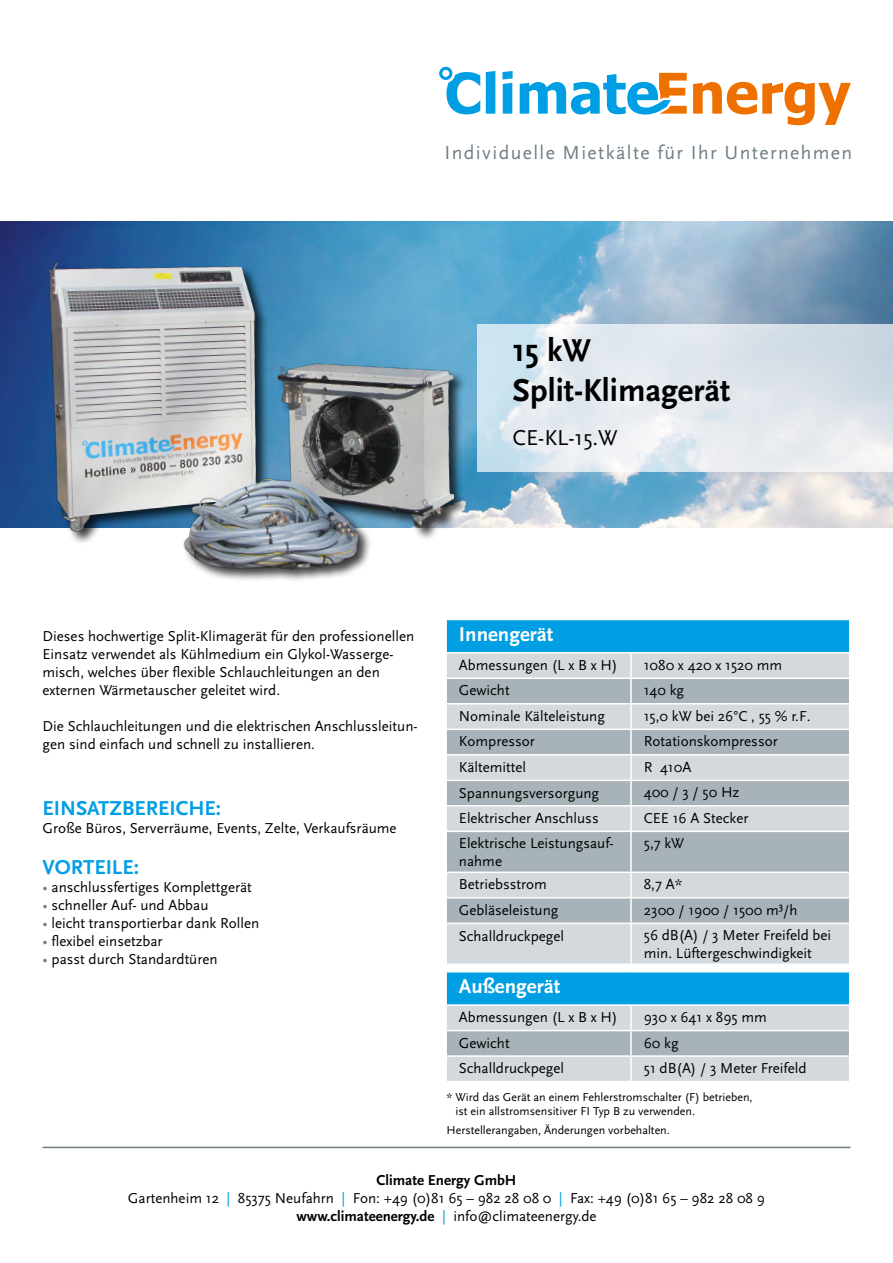
<style>
.page{position:relative;width:893px;height:1263px;background:#fff}
.page>*{position:absolute;margin:0;border:0;box-sizing:border-box;transform-origin:0 0}
.t1{font:700 33px/39.6px "Scala Sans";color:#000}
.t2{font:22.5px "Scala Sans";color:#000}
.t3{font:700 21px "Scala Sans";color:#009ee3}
.t4{font:700 21px "Scala Sans";color:#fff}
.t5{font:19.8px "Scala Sans";letter-spacing:.07em;color:#707e85}
.t6{font:15px/18px "Scala Sans";color:#000}
.t7{font:12px/13.5px "Scala Sans";color:#000}
.s1{color:#707e85}
.s2{font-weight:700}
.s3{color:#009ee3}
</style>
<div class="page">
<img style="left:489px;top:221px;width:404px;height:306px">
<hr style="left:43px;top:1147px;width:807px;height:1px;background:#707e85">
<svg style="left:502px;top:71px;width:11px;height:43px"></svg>
<svg style="left:486px;top:71px;width:9px;height:43px"></svg>
<svg style="left:693px;top:82px;width:158px;height:43px"></svg>
<svg style="left:520px;top:73px;width:167px;height:42px"></svg>
<svg style="left:439px;top:67px;width:41px;height:47px"></svg>
<div style="left:446px;top:619px;width:404px;height:34px;background:#009ee3"></div>
<div style="left:447px;top:653px;width:402px;height:310px;background:#d3d9dd"></div>
<svg style="left:447px;top:679px;width:402px;height:243px;background:#bac3c8"></svg>
<hr style="left:445px;top:619px;width:186px;height:1px;background:#fff">
<hr style="left:445px;top:620px;width:2px;height:32px;background:#fff">
<hr style="left:631px;top:619px;width:219px;height:1px;background:#fff">
<hr style="left:849px;top:620px;width:1px;height:32px;background:#fff">
<hr style="left:445px;top:652px;width:186px;height:1px;background:#fff">
<hr style="left:631px;top:652px;width:219px;height:1px;background:#fff">
<hr style="left:630px;top:653px;width:2px;height:24px;background:#fff">
<hr style="left:445px;top:677px;width:186px;height:2px;background:#fff">
<hr style="left:631px;top:677px;width:219px;height:2px;background:#fff">
<hr style="left:630px;top:679px;width:2px;height:24px;background:#fff">
<hr style="left:445px;top:703px;width:186px;height:1px;background:#fff">
<hr style="left:631px;top:703px;width:219px;height:1px;background:#fff">
<hr style="left:630px;top:704px;width:2px;height:24px;background:#fff">
<hr style="left:445px;top:728px;width:186px;height:2px;background:#fff">
<hr style="left:631px;top:728px;width:219px;height:2px;background:#fff">
<hr style="left:630px;top:730px;width:2px;height:24px;background:#fff">
<hr style="left:445px;top:754px;width:186px;height:1px;background:#fff">
<hr style="left:631px;top:754px;width:219px;height:1px;background:#fff">
<hr style="left:630px;top:755px;width:2px;height:24px;background:#fff">
<hr style="left:445px;top:779px;width:186px;height:2px;background:#fff">
<hr style="left:631px;top:779px;width:219px;height:2px;background:#fff">
<hr style="left:630px;top:781px;width:2px;height:24px;background:#fff">
<hr style="left:445px;top:805px;width:186px;height:1px;background:#fff">
<hr style="left:631px;top:805px;width:219px;height:1px;background:#fff">
<hr style="left:630px;top:806px;width:2px;height:25px;background:#fff">
<hr style="left:445px;top:831px;width:186px;height:1px;background:#fff">
<hr style="left:631px;top:831px;width:219px;height:1px;background:#fff">
<hr style="left:630px;top:832px;width:2px;height:39px;background:#fff">
<hr style="left:445px;top:871px;width:186px;height:2px;background:#fff">
<hr style="left:631px;top:871px;width:219px;height:2px;background:#fff">
<hr style="left:630px;top:873px;width:2px;height:24px;background:#fff">
<hr style="left:445px;top:897px;width:186px;height:1px;background:#fff">
<hr style="left:631px;top:897px;width:219px;height:1px;background:#fff">
<hr style="left:630px;top:898px;width:2px;height:24px;background:#fff">
<hr style="left:445px;top:922px;width:186px;height:2px;background:#fff">
<hr style="left:631px;top:922px;width:219px;height:2px;background:#fff">
<hr style="left:630px;top:924px;width:2px;height:39px;background:#fff">
<div style="left:446px;top:972px;width:404px;height:33px;background:#009ee3"></div>
<hr style="left:445px;top:972px;width:2px;height:32px;background:#fff">
<hr style="left:849px;top:972px;width:1px;height:32px;background:#fff">
<hr style="left:445px;top:1004px;width:186px;height:2px;background:#fff">
<hr style="left:631px;top:1004px;width:219px;height:2px;background:#fff">
<svg style="left:446px;top:1006px;width:404px;height:75px;background:#c7ced3"></svg>
<svg style="left:489px;top:324px;width:404px;height:148px;background:#dfe7ed"></svg>
<img style="left:0;top:221px;width:489px;height:359px">
<h3 class="t5" style="left:444px;top:142px;width:409px">Individuelle Mietkälte für Ihr Unternehmen</h3>
<h1 class="t1" style="left:512px;top:332px;width:219px">15 kW<br>Split-Klimagerät</h1>
<h2 class="t2" style="left:512px;top:426px;width:107px">CE-KL-15.W</h2>
<p class="t6" style="left:43px;top:628px;width:373px">Dieses hochwertige Split-Klimagerät für den professionellen Einsatz verwendet als Kühlmedium ein Glykol-Wasserge&shy;misch, welches über flexible Schlauchleitungen an den externen Wärmetauscher geleitet wird.</p>
<p class="t6" style="left:43px;top:718px;width:377px">Die Schlauchleitungen und die elektrischen Anschlussleitun&shy;gen sind einfach und schnell zu installieren.</p>
<h3 class="t3" style="left:43px;top:797px;width:180px">EINSATZBEREICHE:</h3>
<p class="t6" style="left:43px;top:820px;width:356px">Große Büros, Serverräume, Events, Zelte, Verkaufsräume</p>
<h3 class="t3" style="left:43px;top:856px;width:98px">VORTEILE:</h3>
<p class="t6" style="left:43px;top:878px;width:211px"><span class="s1">•</span> anschlussfertiges Komplettgerät</p>
<p class="t6" style="left:43px;top:896px;width:167px"><span class="s1">•</span> schneller Auf- und Abbau</p>
<p class="t6" style="left:43px;top:914px;width:218px"><span class="s1">•</span> leicht transportierbar dank Rollen</p>
<p class="t6" style="left:43px;top:932px;width:122px"><span class="s1">•</span> flexibel einsetzbar</p>
<p class="t6" style="left:43px;top:950px;width:177px"><span class="s1">•</span> passt durch Standardtüren</p>
<h3 class="t4" style="left:459px;top:623px;width:96px">Innengerät</h3>
<p class="t6" style="left:459px;top:656px;width:160px">Abmessungen (L x B x H)</p>
<p class="t6" style="left:644px;top:656px;width:140px">1080 x 420 x 1520 mm</p>
<p class="t6" style="left:459px;top:682px;width:52px">Gewicht</p>
<p class="t6" style="left:644px;top:682px;width:42px">140 kg</p>
<p class="t6" style="left:459px;top:707px;width:147px">Nominale Kälteleistung</p>
<p class="t6" style="left:644px;top:707px;width:168px">15,0 kW bei 26°C , 55 % r.F.</p>
<p class="t6" style="left:459px;top:733px;width:77px">Kompressor</p>
<p class="t6" style="left:644px;top:733px;width:135px">Rotationskompressor</p>
<p class="t6" style="left:459px;top:758px;width:69px">Kältemittel</p>
<p class="t6" style="left:644px;top:758px;width:49px">R 410A</p>
<p class="t6" style="left:459px;top:784px;width:142px">Spannungsversorgung</p>
<p class="t6" style="left:644px;top:784px;width:97px">400 / 3 / 50 Hz</p>
<p class="t6" style="left:459px;top:809px;width:141px">Elektrischer Anschluss</p>
<p class="t6" style="left:644px;top:809px;width:106px">CEE 16 A Stecker</p>
<p class="t6" style="left:459px;top:835px;width:156px">Elektrische Leistungsauf&shy;nahme</p>
<p class="t6" style="left:644px;top:835px;width:42px">5,7 kW</p>
<p class="t6" style="left:459px;top:876px;width:90px">Betriebsstrom</p>
<p class="t6" style="left:644px;top:876px;width:40px">8,7 A*</p>
<p class="t6" style="left:459px;top:901px;width:101px">Gebläseleistung</p>
<p class="t6" style="left:644px;top:901px;width:155px">2300 / 1900 / 1500 m³/h</p>
<p class="t6" style="left:459px;top:927px;width:107px">Schalldruckpegel</p>
<p class="t6" style="left:644px;top:927px;width:189px">56 dB(A) / 3 Meter Freifeld bei min. Lüftergeschwindigkeit</p>
<h3 class="t4" style="left:459px;top:975px;width:103px">Außengerät</h3>
<p class="t6" style="left:459px;top:1008px;width:160px">Abmessungen (L x B x H)</p>
<p class="t6" style="left:644px;top:1008px;width:125px">930 x 641 x 895 mm</p>
<p class="t6" style="left:459px;top:1034px;width:52px">Gewicht</p>
<p class="t6" style="left:644px;top:1034px;width:36px">60 kg</p>
<p class="t6" style="left:459px;top:1059px;width:107px">Schalldruckpegel</p>
<p class="t6" style="left:644px;top:1059px;width:164px">51 dB(A) / 3 Meter Freifeld</p>
<p class="t7" style="left:455px;top:1091px;width:299px;text-indent:-9px">* Wird das Gerät an einem Fehlerstromschalter (F) betrieben, ist ein allstromsensitiver FI Typ B zu verwenden.</p>
<p class="t7" style="left:446px;top:1124px;width:225px">Herstellerangaben, Änderungen vorbehalten.</p>
<p class="t6" style="left:128px;top:1172px;width:639px;text-align:center"><span class="s2">Climate Energy GmbH<br></span>Gartenheim 12 <span class="s3">|</span> 85375 Neufahrn <span class="s3">|</span> Fon: +49 (0)81 65 – 982 28 08 0 <span class="s3">|</span> Fax: +49 (0)81 65 – 982 28 08 9 <span class="s2">www.climateenergy.de</span> <span class="s3">|</span> info@climateenergy.de</p>
</div>
